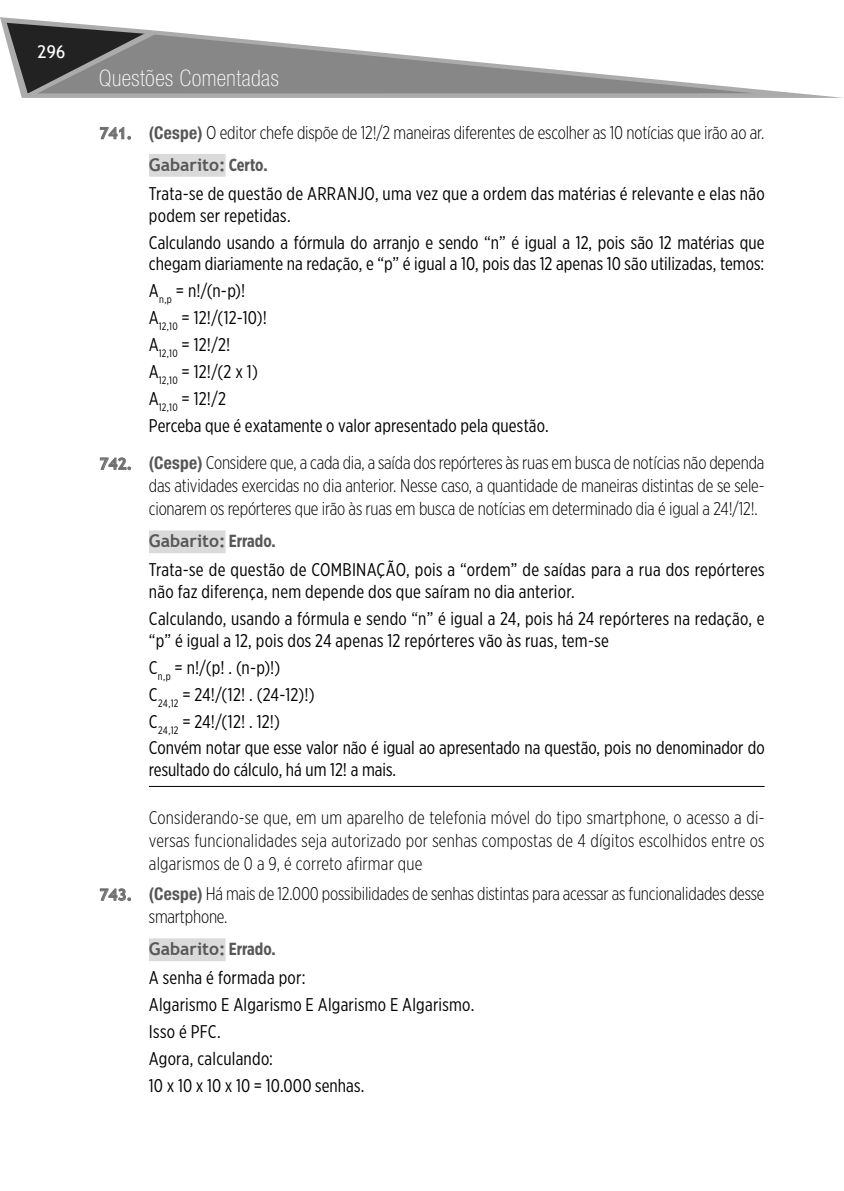
<style>
.page{position:relative;width:844px;height:1191px;background:#fff}
.page>*{position:absolute;margin:0;border:0;box-sizing:border-box;transform-origin:0 0}
.t1{font:100 condensed 22.75px "Helvetica Neue LT Std";letter-spacing:.02em;color:#fff}
.t2{font:18.38px/26.8px "Gotham X Narrow";letter-spacing:.01em;color:#000}
.t3{font:300 18.38px/22.9px "Gotham X Narrow";letter-spacing:-.01em;color:#000;text-align:justify}
.t4{font:700 17.5px "Trebuchet MS";color:#575757}
.t5{font:17.5px "Trebuchet MS";color:#fff}
.s1{font-family:"Trebuchet MS";font-weight:700;font-size:15.75px;color:#6f6f6f}
.s2{font-family:"Helvetica Neue LT Std";font-weight:700;font-stretch:condensed;font-size:17.5px;color:#575757}
.s3{font-family:"Gotham X Narrow"}
</style>
<div class="page">
<svg style="left:0;top:17px;width:843px;height:81px"></svg>
<svg style="left:4px;top:20px;width:153px;height:77px;background:#717171"></svg>
<div style="left:149px;top:154px;width:76px;height:23px;background:#dadada"></div>
<div style="left:149px;top:530px;width:76px;height:23px;background:#dadada"></div>
<hr style="left:149px;top:786px;width:615px;height:1px;background:#000">
<div style="left:149px;top:938px;width:76px;height:23px;background:#dadada"></div>
<svg style="left:99px;top:127px;width:32px;height:13px"></svg>
<svg style="left:99px;top:457px;width:32px;height:13px"></svg>
<svg style="left:99px;top:888px;width:32px;height:13px"></svg>
<p class="t5" style="left:37px;top:40px;width:29px">296</p>
<p class="t1" style="left:99px;top:65px;width:181px">Questões Comentadas</p>
<p class="t3" style="left:99px;top:120px;width:666px"><span class="s1">741.</span> <span class="s2">(Cespe)</span> O editor chefe dispõe de 12!/2 maneiras diferentes de escolher as 10 notícias que irão ao ar.</p>
<p class="t4" style="left:149px;top:153px;width:120px">Gabarito: <span class="s3">Certo.</span></p>
<p class="t2" style="left:149px;top:182px;width:617px;line-height:21.9px">Trata-se de questão de ARRANJO, uma vez que a ordem das matérias é relevante e elas não podem ser repetidas.</p>
<p class="t2" style="left:149px;top:231px;width:617px;line-height:21.9px">Calculando usando a fórmula do arranjo e sendo “n” é igual a 12, pois são 12 matérias que chegam diariamente na redação, e “p” é igual a 10, pois das 12 apenas 10 são utilizadas, temos:</p>
<p class="t2" style="left:149px;top:277px;width:401px">A<sub>n,p</sub> = n!/(n-p)!<br>A<sub>12,10</sub> = 12!/(12-10)!<br>A<sub>12,10</sub> = 12!/2!<br>A<sub>12,10</sub> = 12!/(2 x 1)<br>A<sub>12,10</sub> = 12!/2<br>Perceba que é exatamente o valor apresentado pela questão.</p>
<p class="t3" style="left:149px;top:451px;width:617px;text-indent:-50px"><span class="s1">742.</span> <span class="s2">(Cespe)</span> Considere que, a cada dia, a saída dos repórteres às ruas em busca de notícias não dependa das atividades exercidas no dia anterior. Nesse caso, a quantidade de maneiras distintas de se sele&shy;cionarem os repórteres que irão às ruas em busca de notícias em determinado dia é igual a 24!/12!.</p>
<p class="t4" style="left:149px;top:530px;width:128px">Gabarito: <span class="s3">Errado.</span></p>
<p class="t2" style="left:149px;top:559px;width:617px;line-height:21.9px">Trata-se de questão de COMBINAÇÃO, pois a “ordem” de saídas para a rua dos repórteres não faz diferença, nem depende dos que saíram no dia anterior.</p>
<p class="t2" style="left:149px;top:607px;width:617px;line-height:21.9px">Calculando, usando a fórmula e sendo “n” é igual a 24, pois há 24 repórteres na redação, e “p” é igual a 12, pois dos 24 apenas 12 repórteres vão às ruas, tem-se</p>
<p class="t2" style="left:149px;top:653px;width:617px">C<sub>n,p</sub> = n!/(p! . (n-p)!)<br>C<sub>24,12</sub> = 24!/(12! . (24-12)!)<br>C<sub>24,12</sub> = 24!/(12! . 12!)<br>Convém notar que esse valor não é igual ao apresentado na questão, pois no denominador do</p>
<p class="t2" style="left:149px;top:756px;width:248px">resultado do cálculo, há um 12! a mais.</p>
<p class="t3" style="left:149px;top:805px;width:617px">Considerando-se que, em um aparelho de telefonia móvel do tipo smartphone, o acesso a di&shy;versas funcionalidades seja autorizado por senhas compostas de 4 dígitos escolhidos entre os algarismos de 0 a 9, é correto afirmar que</p>
<p class="t3" style="left:149px;top:882px;width:617px;text-indent:-50px"><span class="s1">743.</span> <span class="s2">(Cespe)</span> Há mais de 12.000 possibilidades de senhas distintas para acessar as funcionalidades desse smartphone.</p>
<p class="t4" style="left:149px;top:938px;width:128px">Gabarito: <span class="s3">Errado.</span></p>
<p class="t2" style="left:149px;top:964px;width:327px">A senha é formada por:<br>Algarismo E Algarismo E Algarismo E Algarismo.<br>Isso é PFC.<br>Agora, calculando:<br>10 x 10 x 10 x 10 = 10.000 senhas.</p>
</div>
